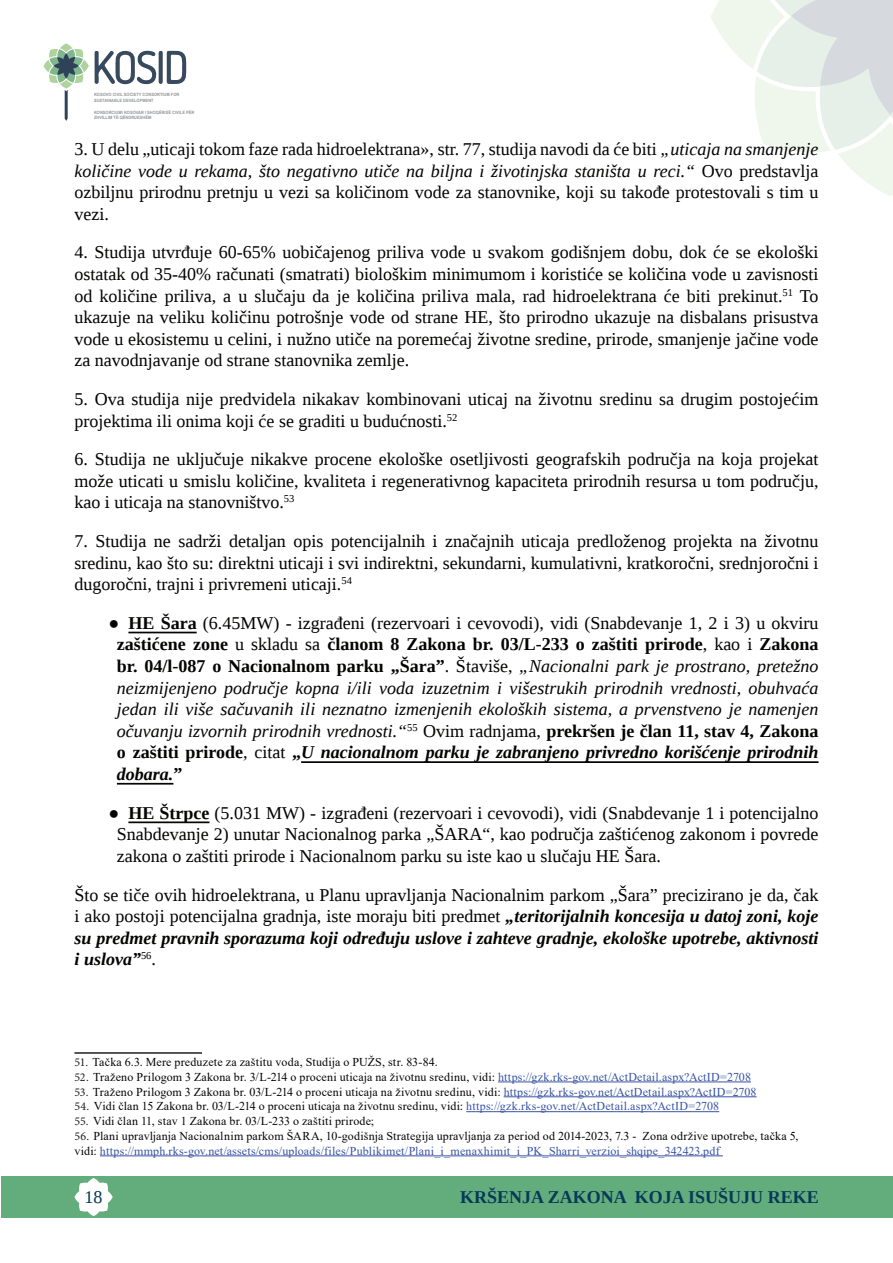
<style>
.page{position:relative;width:893px;height:1263px;background:#fff}
.page>*{position:absolute;margin:0;border:0;box-sizing:border-box;transform-origin:0 0}
.t1{font:18px/21.6px "Liberation Serif";color:#040503;text-align:justify}
.t2{font:italic 18px/21.6px "Liberation Serif";color:#040503;text-align:justify}
.t3{font:700 18px "Liberation Serif";color:#073958}
.t4{font:18px "Liberation Serif";color:#073958}
.t5{font:12px/14.4px "Times New Roman";letter-spacing:.015em;color:#040503}
.t6{font:700 4.35px/5.2px "Arial";color:#939598;scale:.91 1}
.s1{font-style:italic}
.s2{font-family:"Arial";font-style:normal}
.s3{font-weight:700;font-style:normal}
.s4{font-style:normal}
.s5{font-weight:700}
.s6{font-family:"Arial"}
.s7{font-weight:700;font-style:italic}
.s8{font-family:"Minion Pro";color:#231f20}
.s9{color:#3853a3}
</style>
<div class="page">
<svg style="left:43px;top:43px;width:143px;height:78px"></svg>
<div style="left:1px;top:1176px;width:891px;height:41px;background:#63ac7c"></div>
<svg style="left:74px;top:1178px;width:39px;height:38px"></svg>
<svg style="left:711px;top:0;width:182px;height:196px"></svg>
<hr style="left:128px;top:632px;width:69px;height:1px;background:#040503">
<hr style="left:301px;top:761px;width:518px;height:2px;background:#040503">
<hr style="left:117px;top:783px;width:56px;height:2px;background:#040503">
<hr style="left:128px;top:821px;width:82px;height:2px;background:#040503">
<hr style="left:74px;top:1052px;width:128px;height:2px;background:#231f20">
<hr style="left:498px;top:1081px;width:253px;height:1px;background:#3853a3">
<hr style="left:504px;top:1096px;width:253px;height:1px;background:#3853a3">
<hr style="left:466px;top:1111px;width:253px;height:1px;background:#3853a3">
<hr style="left:100px;top:1155px;width:623px;height:1px;background:#3853a3">
<p class="t6" style="left:94px;top:92px;width:95px">KOSOVO CIVIL SOCIETY CONSORTIUM FOR<br>SUSTAINABLE DEVELOPMENT</p>
<p class="t6" style="left:94px;top:110px;width:112px">KONSORCIUMI KOSOVAR I SHOQËRISË CIVILE PËR<br>ZHVILLIM TË QËNDRUESHËM</p>
<p class="t1" style="left:74px;top:138px;width:746px">3. U delu „uticaji tokom faze rada hidroelektrana», str. 77, studija navodi da će biti <span class="s1">„uticaja na smanjenje količine vode u rekama, što negativno utiče na biljna i životinjska staništa u reci.“</span> Ovo predstavlja ozbiljnu prirodnu pretnju u vezi sa količinom vode za stanovnike, koji su takođe protestovali s tim u vezi.</p>
<p class="t1" style="left:74px;top:241px;width:746px">4. Studija utvrđuje 60-65% uobičajenog priliva vode u svakom godišnjem dobu, dok će se ekološki ostatak od 35-40% računati (smatrati) biološkim minimumom i koristiće se količina vode u zavisnosti od količine priliva, a u slučaju da je količina priliva mala, rad hidroelektrana će biti prekinut.<sup>51</sup> To ukazuje na veliku količinu potrošnje vode od strane HE, što prirodno ukazuje na disbalans prisustva vode u ekosistemu u celini, i nužno utiče na poremećaj životne sredine, prirode, smanjenje jačine vode za navodnjavanje od strane stanovnika zemlje.</p>
<p class="t1" style="left:74px;top:388px;width:746px">5. Ova studija nije predvidela nikakav kombinovani uticaj na životnu sredinu sa drugim postojećim projektima ili onima koji će se graditi u budućnosti.<sup>52</sup></p>
<p class="t1" style="left:74px;top:448px;width:746px">6. Studija ne uključuje nikakve procene ekološke osetljivosti geografskih područja na koja projekat može uticati u smislu količine, kvaliteta i regenerativnog kapaciteta prirodnih resursa u tom području, kao i uticaja na stanovništvo.<sup>53</sup></p>
<p class="t1" style="left:74px;top:530px;width:746px">7. Studija ne sadrži detaljan opis potencijalnih i značajnih uticaja predloženog projekta na životnu sredinu, kao što su: direktni uticaji i svi indirektni, sekundarni, kumulativni, kratkoročni, srednjoročni i dugoročni, trajni i privremeni uticaji.<sup>54</sup></p>
<p class="t2" style="left:117px;top:612px;width:703px;text-indent:-8px"><span class="s2">●</span> <span class="s3">HE Šara</span> <span class="s4">(6.45MW) - izgrađeni (rezervoari i cevovodi), vidi (Snabdevanje 1, 2 i 3) u okviru </span><span class="s3">zaštićene zone</span> <span class="s4">u skladu sa</span> <span class="s3">članom 8 Zakona br. 03/L-233 o zaštiti prirode</span><span class="s4">, kao i</span> <span class="s3">Zakona br. 04/l-087 o Nacionalnom parku „Šara”</span><span class="s4">. Štaviše,</span> „Nacionalni park je prostrano, pretežno neizmijenjeno područje kopna i/ili voda izuzetnim i višestrukih prirodnih vrednosti, obuhvaća jedan ili više sačuvanih ili neznatno izmenjenih ekoloških sistema, a prvenstveno je namenjen očuvanju izvornih prirodnih vrednosti.“<sup>55</sup> <span class="s4">Ovim radnjama,</span> <span class="s3">prekršen je član 11, stav 4, Zakona o zaštiti prirode</span><span class="s4">, citat</span> <span class="s3">„</span><span class="s5">U nacionalnom parku je zabranjeno privredno korišćenje prirodnih dobara.</span><span class="s3">”</span></p>
<p class="t1" style="left:117px;top:802px;width:703px;text-indent:-8px"><span class="s6">●</span> <span class="s5">HE Štrpce</span> (5.031 MW) - izgrađeni (rezervoari i cevovodi), vidi (Snabdevanje 1 i potencijalno Snabdevanje 2) unutar Nacionalnog parka „ŠARA“, kao područja zaštićenog zakonom i povrede zakona o zaštiti prirode i Nacionalnom parku su iste kao u slučaju HE Šara.</p>
<p class="t1" style="left:74px;top:883px;width:746px">Što se tiče ovih hidroelektrana, u Planu upravljanja Nacionalnim parkom „Šara” precizirano je da, čak i ako postoji potencijalna gradnja, iste moraju biti predmet <span class="s7">„teritorijalnih koncesija u datoj zoni, koje su predmet pravnih sporazuma koji određuju uslove i zahteve gradnje, ekološke upotrebe, aktivnosti i uslova”</span><sup>56</sup>.</p>
<p class="t5" style="left:74px;top:1054px;width:365px"><span class="s8">51.</span> Tačka 6.3. Mere preduzete za zaštitu voda, Studija o PUŽS, str. 83-84.</p>
<p class="t5" style="left:74px;top:1069px;width:678px"><span class="s8">52.</span> Traženo Prilogom 3 Zakona br. 3/L-214 o proceni uticaja na životnu sredinu, vidi: <span class="s9">https://gzk.rks-gov.net/ActDetail.aspx?ActID=2708</span></p>
<p class="t5" style="left:74px;top:1084px;width:684px"><span class="s8">53.</span> Traženo Prilogom 3 Zakona br. 03/L-214 o proceni uticaja na životnu sredinu, vidi: <span class="s9">https://gzk.rks-gov.net/ActDetail.aspx?ActID=2708</span></p>
<p class="t5" style="left:74px;top:1099px;width:646px"><span class="s8">54.</span> Vidi član 15 Zakona br. 03/L-214 o proceni uticaja na životnu sredinu, vidi: <span class="s9">https://gzk.rks-gov.net/ActDetail.aspx?ActID=2708</span></p>
<p class="t5" style="left:74px;top:1114px;width:301px"><span class="s8">55.</span> Vidi član 11, stav 1 Zakona br. 03/L-233 o zaštiti prirode;</p>
<p class="t5" style="left:74px;top:1128px;width:726px"><span class="s8">56.</span> Plani upravljanja Nacionalnim parkom ŠARA, 10-godišnja Strategija upravljanja za period od 2014-2023, 7.3 - Zona održive upotrebe, tačka 5, vidi: <span class="s9">https://mmph.rks-gov.net/assets/cms/uploads/files/Publikimet/Plani_i_menaxhimit_i_PK_Sharri_verzioi_shqipe_342423.pdf</span></p>
<p class="t4" style="left:85px;top:1185px;width:19px">18</p>
<p class="t3" style="left:460px;top:1184px;width:360px">KRŠENJA ZAKONA KOJA ISUŠUJU REKE</p>
</div>
